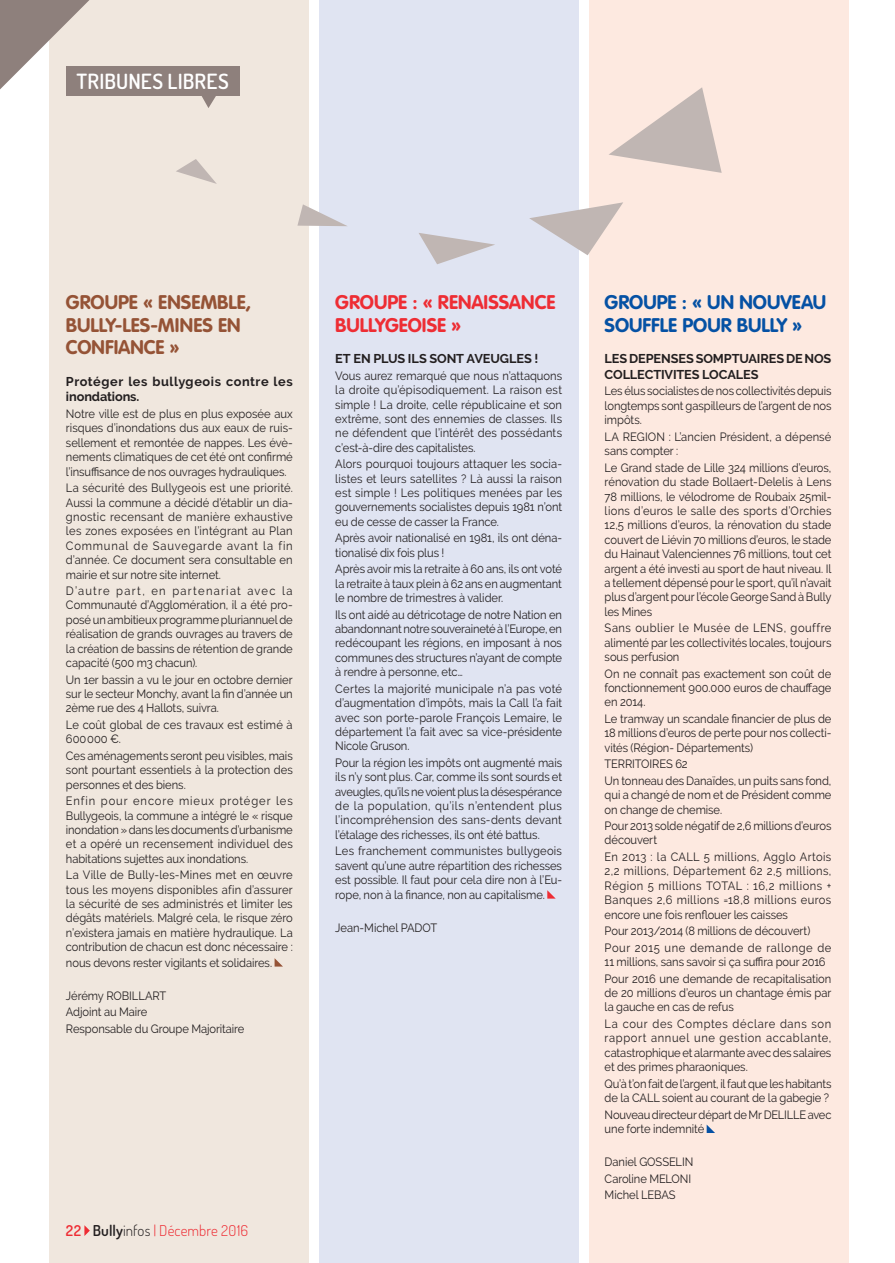
<style>
.page{position:relative;width:895px;height:1263px;background:#fff}
.page>*{position:absolute;margin:0;border:0;box-sizing:border-box;transform-origin:0 0}
.t1{font:600 21px "Dosis";letter-spacing:.005em;color:#fff}
.t2{font:700 19.5px/22.5px "VAG Rounded Std";color:#955336}
.t3{font:700 19.5px/22.5px "VAG Rounded Std";color:#0551a4}
.t4{font:700 19.5px/22.5px "VAG Rounded Std";color:#ee2d34}
.t5{font:300 15px "Dosis";letter-spacing:.005em;color:#ee2d34}
.t6{font:700 12.75px/15.8px "Raleway";letter-spacing:-.005em;color:#231f20}
.t7{font:700 12.75px/15.8px "Raleway";letter-spacing:.04em;color:#231f20}
.t8{font:12px/14.4px "Raleway";letter-spacing:-.005em;color:#231f20;text-align:justify;scale:.93 1}
.t9{font:12px/16.5px "Raleway";letter-spacing:.015em;color:#231f20;scale:.93 1}
.s1{font-weight:600}
.s2{font-weight:600;color:#231f20}
.s3{color:#231f20}
</style>
<div class="page">
<div style="left:49px;top:0;width:259px;height:1263px;background:#f0e7de"></div>
<div style="left:589px;top:0;width:259px;height:1263px;background:#fde9e0"></div>
<div style="left:319px;top:0;width:259px;height:1263px;background:#e0e4f2"></div>
<svg style="left:176px;top:159px;width:41px;height:25px"></svg>
<svg style="left:297px;top:204px;width:50px;height:22px"></svg>
<svg style="left:419px;top:233px;width:76px;height:31px"></svg>
<svg style="left:529px;top:202px;width:94px;height:53px"></svg>
<svg style="left:609px;top:87px;width:113px;height:86px"></svg>
<div style="left:66px;top:66px;width:173px;height:30px;background:#8e807c"></div>
<svg style="left:201px;top:96px;width:15px;height:12px"></svg>
<svg style="left:547px;top:890px;width:9px;height:9px"></svg>
<svg style="left:275px;top:958px;width:8px;height:9px"></svg>
<svg style="left:707px;top:1125px;width:8px;height:8px"></svg>
<svg style="left:84px;top:1225px;width:6px;height:11px"></svg>
<svg style="left:0;top:0;width:90px;height:90px"></svg>
<h1 class="t1" style="left:76px;top:67px;width:154px">TRIBUNES LIBRES</h1>
<h2 class="t2" style="left:66px;top:292px;width:187px">GROUPE « ENSEMBLE,<br>BULLY-LES-MINES EN<br>CONFIANCE »</h2>
<p class="t7" style="left:66px;top:373px;width:228px">Protéger les bullygeois contre les inondations.</p>
<p class="t8" style="left:66px;top:406px;width:245px">Notre ville est de plus en plus exposée aux risques d’inondations dus aux eaux de ruis&shy;sellement et remontée de nappes. Les évè&shy;nements climatiques de cet été ont confirmé l’insuffisance de nos ouvrages hydrauliques.</p>
<p class="t8" style="left:66px;top:481px;width:245px">La sécurité des Bullygeois est une priorité.<br>Aussi la commune a décidé d’établir un dia&shy;gnostic recensant de manière exhaustive les zones exposées en l’intégrant au Plan Communal de Sauvegarde avant la fin d’année. Ce document sera consultable en mairie et sur notre site internet.</p>
<p class="t8" style="left:66px;top:584px;width:245px">D’autre part, en partenariat avec la Communauté d’Agglomération, il a été pro&shy;posé un ambitieux programme pluriannuel de réalisation de grands ouvrages au travers de la création de bassins de rétention de grande capacité (500 m3 chacun).</p>
<p class="t8" style="left:66px;top:672px;width:245px">Un 1er bassin a vu le jour en octobre dernier sur le secteur Monchy, avant la fin d’année un 2ème rue des 4 Hallots, suivra.</p>
<p class="t8" style="left:66px;top:717px;width:245px">Le coût global de ces travaux est estimé à<br>600000 €.</p>
<p class="t8" style="left:66px;top:748px;width:245px">Ces aménagements seront peu visibles, mais sont pourtant essentiels à la protection des personnes et des biens.</p>
<p class="t8" style="left:66px;top:794px;width:245px">Enfin pour encore mieux protéger les Bullygeois, la commune a intégré le « risque inondation » dans les documents d’urbanisme et a opéré un recensement individuel des habitations sujettes aux inondations.</p>
<p class="t8" style="left:66px;top:868px;width:245px">La Ville de Bully-les-Mines met en œuvre tous les moyens disponibles afin d’assurer la sécurité de ses administrés et limiter les dégâts matériels. Malgré cela, le risque zéro n’existera jamais en matière hydraulique. La contribution de chacun est donc nécessaire : nous devons rester vigilants et solidaires.</p>
<p class="t8" style="left:66px;top:987px;width:193px;line-height:16.5px;text-align:left">Jérémy ROBILLART<br>Adjoint au Maire<br>Responsable du Groupe Majoritaire</p>
<p class="t5" style="left:66px;top:1221px;width:184px"><span class="s1">22</span> <span class="s2">Bully</span><span class="s3">infos</span> | Décembre 2016</p>
<h2 class="t4" style="left:335px;top:292px;width:222px">GROUPE : « RENAISSANCE<br>BULLYGEOISE »</h2>
<p class="t6" style="left:335px;top:351px;width:204px">ET EN PLUS ILS SONT AVEUGLES !</p>
<p class="t8" style="left:335px;top:368px;width:245px">Vous aurez remarqué que nous n’attaquons la droite qu’épisodiquement. La raison est simple ! La droite, celle républicaine et son extrême, sont des ennemies de classes. Ils ne défendent que l’intérêt des possédants c’est-à-dire des capitalistes.</p>
<p class="t8" style="left:335px;top:457px;width:245px">Alors pourquoi toujours attaquer les socia&shy;listes et leurs satellites ? Là aussi la raison est simple ! Les politiques menées par les gouvernements socialistes depuis 1981 n’ont eu de cesse de casser la France.</p>
<p class="t8" style="left:335px;top:531px;width:245px">Après avoir nationalisé en 1981, ils ont déna&shy;tionalisé dix fois plus !</p>
<p class="t8" style="left:335px;top:562px;width:245px">Après avoir mis la retraite à 60 ans, ils ont voté la retraite à taux plein à 62 ans en augmentant le nombre de trimestres à valider.</p>
<p class="t8" style="left:335px;top:607px;width:245px">Ils ont aidé au détricotage de notre Nation en abandonnant notre souveraineté à l’Europe, en redécoupant les régions, en imposant à nos communes des structures n’ayant de compte à rendre à personne, etc…</p>
<p class="t8" style="left:335px;top:681px;width:245px">Certes la majorité municipale n’a pas voté d’augmentation d’impôts, mais la Call l’a fait avec son porte-parole François Lemaire, le département l’a fait avec sa vice-présidente Nicole Gruson.</p>
<p class="t8" style="left:335px;top:755px;width:245px">Pour la région les impôts ont augmenté mais ils n’y sont plus. Car, comme ils sont sourds et aveugles, qu’ils ne voient plus la désespérance de la population, qu’ils n’entendent plus l’incompréhension des sans-dents devant l’étalage des richesses, ils ont été battus.</p>
<p class="t8" style="left:335px;top:844px;width:245px">Les franchement communistes bullygeois savent qu’une autre répartition des richesses est possible. Il faut pour cela dire non à l’Eu&shy;rope, non à la finance, non au capitalisme.</p>
<p class="t8" style="left:335px;top:920px;width:111px">Jean-Michel PADOT</p>
<h2 class="t3" style="left:605px;top:292px;width:223px">GROUPE : « UN NOUVEAU<br>SOUFFLE POUR BULLY »</h2>
<p class="t6" style="left:605px;top:351px;width:228px">LES DEPENSES SOMPTUAIRES DE NOS<br>COLLECTIVITES LOCALES</p>
<p class="t8" style="left:605px;top:384px;width:245px">Les élus socialistes de nos collectivités depuis longtemps sont gaspilleurs de l’argent de nos impôts.</p>
<p class="t8" style="left:605px;top:429px;width:245px">LA REGION : L’ancien Président, a dépensé sans compter :</p>
<p class="t8" style="left:605px;top:460px;width:245px">Le Grand stade de Lille 324 millions d’euros, rénovation du stade Bollaert-Delelis à Lens 78 millions, le vélodrome de Roubaix 25mil&shy;lions d’euros le salle des sports d’Orchies 12,5 millions d’euros, la rénovation du stade couvert de Liévin 70 millions d’euros, le stade du Hainaut Valenciennes 76 millions, tout cet argent a été investi au sport de haut niveau. Il a tellement dépensé pour le sport, qu’il n’avait plus d’argent pour l’école George Sand à Bully les Mines</p>
<p class="t8" style="left:605px;top:621px;width:245px">Sans oublier le Musée de LENS, gouffre alimenté par les collectivités locales, toujours sous perfusion</p>
<p class="t8" style="left:605px;top:666px;width:245px">On ne connaît pas exactement son coût de fonctionnement 900.000 euros de chauffage en 2014.</p>
<p class="t8" style="left:605px;top:711px;width:245px">Le tramway un scandale financier de plus de 18 millions d’euros de perte pour nos collecti&shy;vités (Région- Départements)</p>
<p class="t8" style="left:605px;top:756px;width:245px;line-height:16.5px">TERRITOIRES 62<br>Un tonneau des Danaïdes, un puits sans fond,</p>
<p class="t8" style="left:605px;top:788px;width:245px">qui a changé de nom et de Président comme on change de chemise.</p>
<p class="t8" style="left:605px;top:819px;width:245px">Pour 2013 solde négatif de 2,6 millions d’euros découvert</p>
<p class="t8" style="left:605px;top:850px;width:245px">En 2013 : la CALL 5 millions, Agglo Artois 2,2 millions, Département 62 2,5 millions, Région 5 millions TOTAL : 16,2 millions + Banques 2,6 millions =18,8 millions euros encore une fois renflouer les caisses</p>
<p class="t9" style="left:605px;top:923px;width:245px">Pour 2013/2014 (8 millions de découvert)<br>Pour 2015 une demande de rallonge de</p>
<p class="t8" style="left:605px;top:954px;width:245px;line-height:16.5px">11 millions, sans savoir si ça suffira pour 2016<br>Pour 2016 une demande de recapitalisation</p>
<p class="t8" style="left:605px;top:985px;width:245px">de 20 millions d’euros un chantage émis par la gauche en cas de refus</p>
<p class="t8" style="left:605px;top:1016px;width:245px">La cour des Comptes déclare dans son rapport annuel une gestion accablante, catastrophique et alarmante avec des salaires et des primes pharaoniques.</p>
<p class="t8" style="left:605px;top:1076px;width:245px">Qu’à t’on fait de l’argent, il faut que les habitants de la CALL soient au courant de la gabegie ?</p>
<p class="t8" style="left:605px;top:1107px;width:245px">Nouveau directeur départ de Mr DELILLE avec une forte indemnité</p>
<p class="t8" style="left:605px;top:1153px;width:97px;line-height:16.5px;text-align:left">Daniel GOSSELIN<br>Caroline MELONI<br>Michel LEBAS</p>
</div>
